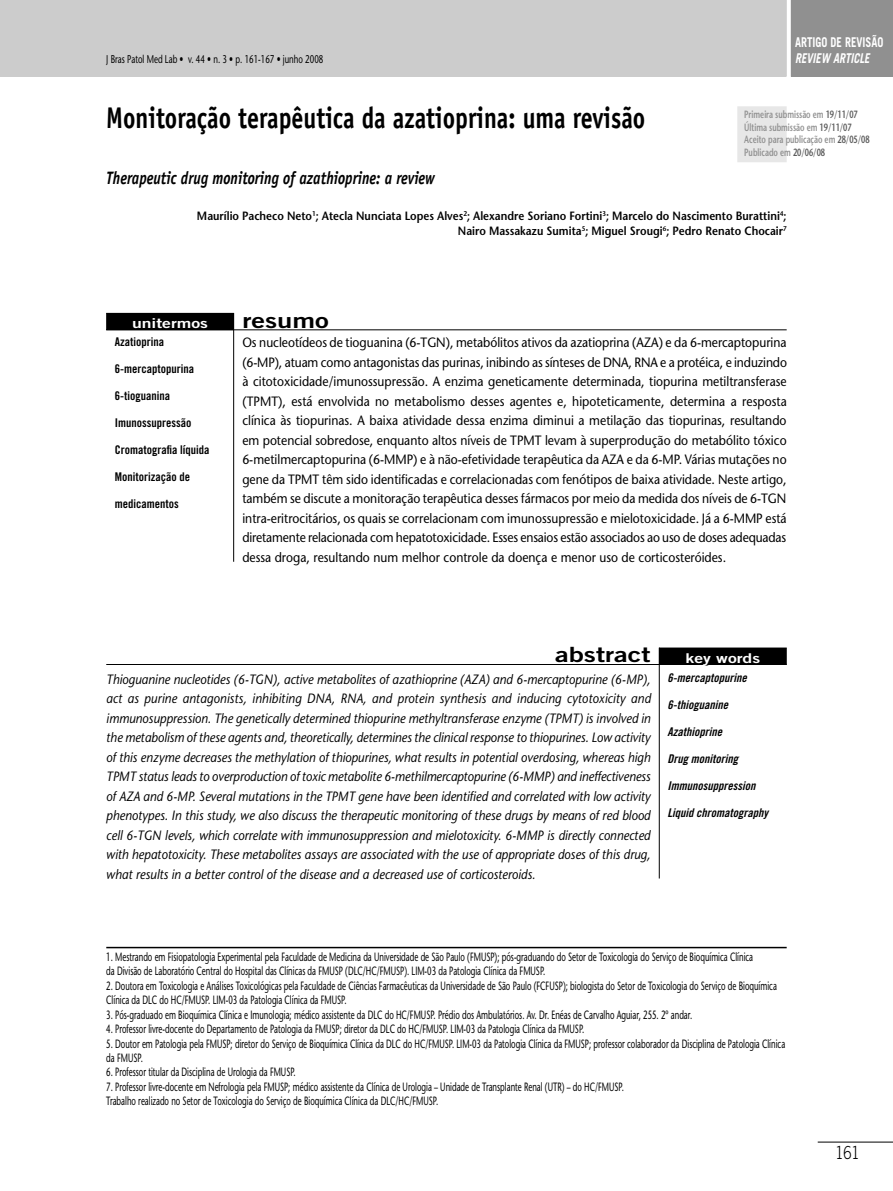
<style>
.page{position:relative;width:893px;height:1191px;background:#fff}
.page>*{position:absolute;margin:0;border:0;box-sizing:border-box;transform-origin:0 0}
.t1{font:700 30px "Officina Sans Std";color:#000;scale:.8 1}
.t2{font:21px "Trade Gothic LT Std Bd 2";color:#000;scale:1.3 1}
.t3{font:italic 700 18px "Officina Sans Std";color:#000;scale:.8 1}
.t4{font:300 18px "Trade Gothic LT Std";color:#000;scale:.8 1}
.t5{font:500 13.5px/19.5px "Stone Sans Std";color:#000;text-align:justify;scale:.9 1}
.t6{font:italic 500 13.5px/19.5px "Stone Sans Std";color:#000;text-align:justify;scale:.9 1}
.t7{font:13.5px "Trade Gothic LT Std Bd 2";color:#fff;scale:1.3 1}
.t8{font:700 13.5px "Trade Gothic LT Std";color:#fff;scale:.8 1}
.t9{font:italic 700 13.5px "Trade Gothic LT Std";color:#fff;scale:.8 1}
.t10{font:500 12px/14.4px "Stone Sans Std";color:#000;scale:.65 1}
.t11{font:600 12px/14.4px "Stone Sans Std";color:#000;text-align:right;scale:.9 1}
.t12{font:12px "Trade Gothic LT Std Bd Cn 20";color:#000}
.t13{font:12px "Trade Gothic LT Std Bd Cn 20 Obl";color:#000}
.t14{font:500 11.25px "Stone Sans Std";color:#000;scale:.7 1}
.t15{font:600 10.5px/12.6px "Stone Sans Std";color:#909090;scale:.7 1}
.s1{color:#5b5b5b}
</style>
<div class="page">
<div style="left:791px;top:0;width:102px;height:76px;background:#909090"></div>
<div style="left:0;top:0;width:787px;height:76px;background:#ccc"></div>
<div style="left:738px;top:107px;width:48px;height:54px;background:#e7e7e7"></div>
<div style="left:737px;top:106px;width:50px;height:56px;border:2px solid #e7e7e7"></div>
<hr style="left:818px;top:1141px;width:75px;height:1px;background:#000">
<hr style="left:233px;top:313px;width:1px;height:249px;background:#000">
<hr style="left:659px;top:647px;width:1px;height:231px;background:#000">
<hr style="left:106px;top:664px;width:681px;height:1px;background:#000">
<hr style="left:106px;top:329px;width:681px;height:1px;background:#000">
<div style="left:107px;top:313px;width:131px;height:19px;background:#000"></div>
<div style="left:660px;top:648px;width:131px;height:19px;background:#000"></div>
<hr style="left:106px;top:946px;width:681px;height:2px;background:#000">
<p class="t14" style="left:106px;top:53px;width:312px">J Bras Patol Med Lab • v. 44 • n. 3 • p. 161-167 • junho 2008</p>
<p class="t8" style="left:795px;top:33px;width:112px">ARTIGO DE REVISÃO</p>
<p class="t9" style="left:795px;top:50px;width:95px">REVIEW ARTICLE</p>
<h1 class="t1" style="left:106px;top:99px;width:675px">Monitoração terapêutica da azatioprina: uma revisão</h1>
<h3 class="t3" style="left:106px;top:167px;width:412px">Therapeutic drug monitoring of azathioprine: a review</h3>
<p class="t11" style="left:197px;top:209px;width:657px">Maurílio Pacheco Neto<sup>1</sup>; Atecla Nunciata Lopes Alves<sup>2</sup>; Alexandre Soriano Fortini<sup>3</sup>; Marcelo do Nascimento Burattini<sup>4</sup>;<br>Nairo Massakazu Sumita<sup>5</sup>; Miguel Srougi<sup>6</sup>; Pedro Renato Chocair<sup>7</sup></p>
<p class="t15" style="left:744px;top:108px;width:181px">Primeira submissão em <span class="s1">19/11/07<br></span>Última submissão em <span class="s1">19/11/07<br></span>Aceito para publicação em <span class="s1">28/05/08<br></span>Publicado em <span class="s1">20/06/08</span></p>
<p class="t7" style="left:132px;top:314px;width:60px">unitermos</p>
<p class="t12" style="left:115px;top:334px;width:51px">Azatioprina</p>
<p class="t12" style="left:115px;top:361px;width:81px">6-mercaptopurina</p>
<p class="t12" style="left:115px;top:388px;width:57px">6-tioguanina</p>
<p class="t12" style="left:115px;top:415px;width:78px">Imunossupressão</p>
<p class="t12" style="left:115px;top:442px;width:96px">Cromatografia líquida</p>
<p class="t12" style="left:115px;top:469px;width:77px">Monitorização de</p>
<p class="t12" style="left:115px;top:496px;width:65px">medicamentos</p>
<h2 class="t2" style="left:242px;top:307px;width:68px">resumo</h2>
<p class="t5" style="left:242px;top:333px;width:607px">Os nucleotídeos de tioguanina (6-TGN), metabólitos ativos da azatioprina (AZA) e da 6-mercaptopurina (6-MP), atuam como antagonistas das purinas, inibindo as sínteses de DNA, RNA e a protéica, e induzindo à citotoxicidade/imunossupressão. A enzima geneticamente determinada, tiopurina metiltransferase (TPMT), está envolvida no metabolismo desses agentes e, hipoteticamente, determina a resposta clínica às tiopurinas. A baixa atividade dessa enzima diminui a metilação das tiopurinas, resultando em potencial sobredose, enquanto altos níveis de TPMT levam à superprodução do metabólito tóxico 6-metilmercaptopurina (6-MMP) e à não-efetividade terapêutica da AZA e da 6-MP. Várias mutações no gene da TPMT têm sido identificadas e correlacionadas com fenótipos de baixa atividade. Neste artigo, também se discute a monitoração terapêutica desses fármacos por meio da medida dos níveis de 6-TGN intra-eritrocitários, os quais se correlacionam com imunossupressão e mielotoxicidade. Já a 6-MMP está diretamente relacionada com hepatotoxicidade. Esses ensaios estão associados ao uso de doses adequadas dessa droga, resultando num melhor controle da doença e menor uso de corticosteróides.</p>
<h2 class="t2" style="left:555px;top:642px;width:75px">abstract</h2>
<p class="t7" style="left:686px;top:649px;width:59px">key words</p>
<p class="t6" style="left:106px;top:669px;width:607px">Thioguanine nucleotides (6-TGN), active metabolites of azathioprine (AZA) and 6-mercaptopurine (6-MP), act as purine antagonists, inhibiting DNA, RNA, and protein synthesis and inducing cytotoxicity and immunosuppression. The genetically determined thiopurine methyltransferase enzyme (TPMT) is involved in the metabolism of these agents and, theoretically, determines the clinical response to thiopurines. Low activity of this enzyme decreases the methylation of thiopurines, what results in potential overdosing, whereas high TPMT status leads to overproduction of toxic metabolite 6-methilmercaptopurine (6-MMP) and ineffectiveness of AZA and 6-MP. Several mutations in the TPMT gene have been identified and correlated with low activity phenotypes. In this study, we also discuss the therapeutic monitoring of these drugs by means of red blood cell 6-TGN levels, which correlate with immunosuppression and mielotoxicity. 6-MMP is directly connected with hepatotoxicity. These metabolites assays are associated with the use of appropriate doses of this drug, what results in a better control of the disease and a decreased use of corticosteroids.</p>
<p class="t13" style="left:668px;top:671px;width:81px">6-mercaptopurine</p>
<p class="t13" style="left:668px;top:698px;width:62px">6-thioguanine</p>
<p class="t13" style="left:668px;top:725px;width:56px">Azathioprine</p>
<p class="t13" style="left:668px;top:752px;width:72px">Drug monitoring</p>
<p class="t13" style="left:668px;top:779px;width:89px">Immunosuppression</p>
<p class="t13" style="left:668px;top:806px;width:102px">Liquid chromatography</p>
<p class="t10" style="left:106px;top:949px;width:997px">1. Mestrando em Fisiopatologia Experimental pela Faculdade de Medicina da Universidade de São Paulo (FMUSP); pós-graduando do Setor de Toxicologia do Serviço de Bioquímica Clínica da Divisão de Laboratório Central do Hospital das Clínicas da FMUSP (DLC/HC/FMUSP). LIM-03 da Patologia Clínica da FMUSP.</p>
<p class="t10" style="left:106px;top:978px;width:1033px">2. Doutora em Toxicologia e Análises Toxicológicas pela Faculdade de Ciências Farmacêuticas da Universidade de São Paulo (FCFUSP); biologista do Setor de Toxicologia do Serviço de Bioquímica<br>Clínica da DLC do HC/FMUSP. LIM-03 da Patologia Clínica da FMUSP.</p>
<p class="t10" style="left:106px;top:1007px;width:903px">3. Pós-graduado em Bioquímica Clínica e Imunologia; médico assistente da DLC do HC/FMUSP. Prédio dos Ambulatórios. Av. Dr. Enéas de Carvalho Aguiar, 255. 2º andar.</p>
<p class="t10" style="left:106px;top:1021px;width:737px">4. Professor livre-docente do Departamento de Patologia da FMUSP; diretor da DLC do HC/FMUSP. LIM-03 da Patologia Clínica da FMUSP.</p>
<p class="t10" style="left:106px;top:1036px;width:1046px">5. Doutor em Patologia pela FMUSP; diretor do Serviço de Bioquímica Clínica da DLC do HC/FMUSP. LIM-03 da Patologia Clínica da FMUSP; professor colaborador da Disciplina de Patologia Clínica da FMUSP.</p>
<p class="t10" style="left:106px;top:1065px;width:293px">6. Professor titular da Disciplina de Urologia da FMUSP.</p>
<p class="t10" style="left:106px;top:1079px;width:798px">7. Professor livre-docente em Nefrologia pela FMUSP; médico assistente da Clínica de Urologia – Unidade de Transplante Renal (UTR) – do HC/FMUSP.<br>Trabalho realizado no Setor de Toxicologia do Serviço de Bioquímica Clínica da DLC/HC/FMUSP.</p>
<h3 class="t4" style="left:836px;top:1141px;width:32px">161</h3>
</div>
